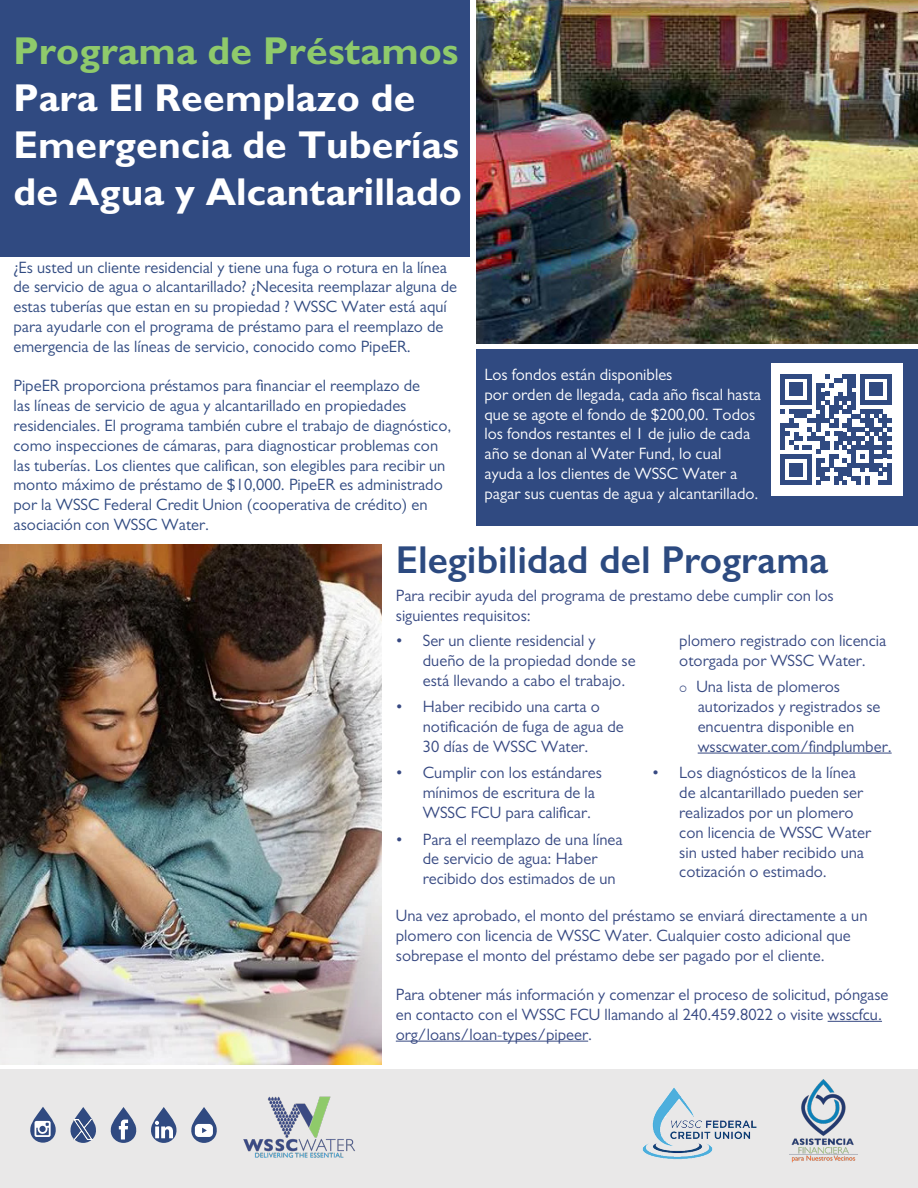
<style>
.page{position:relative;width:918px;height:1188px;background:#fff}
.page>*{position:absolute;margin:0;border:0;box-sizing:border-box;transform-origin:0 0}
.t1{font:700 39px/46.8px "Gill Sans";color:#fff}
.t2{font:600 39px "Gill Sans";color:#2c4a80}
.t3{font:16.5px/19.8px "Gill Sans";color:#374982}
.t4{font:16.5px/19.8px "Gill Sans";color:#304a81}
.t5{font:16.5px/19.8px "Gill Sans";color:#fff}
.s1{color:#8fca6b}
</style>
<div class="page">
<div style="left:0;top:1069px;width:918px;height:119px;background:#e9e8e8"></div>
<div style="left:0;top:0;width:470px;height:256px;background:#304a81"></div>
<hr style="left:698px;top:753px;width:194px;height:1px;background:#374982">
<img style="left:243px;top:1096px;width:112px;height:62px">
<img style="left:790px;top:1080px;width:68px;height:83px">
<svg style="left:70px;top:1107px;width:26px;height:36px"></svg>
<svg style="left:110px;top:1107px;width:27px;height:36px"></svg>
<svg style="left:151px;top:1107px;width:26px;height:36px"></svg>
<svg style="left:191px;top:1107px;width:26px;height:36px"></svg>
<svg style="left:30px;top:1107px;width:26px;height:36px"></svg>
<img style="left:74px;top:1120px;width:19px;height:19px">
<img style="left:642px;top:1088px;width:115px;height:72px">
<img style="left:476px;top:0;width:442px;height:343px">
<img style="left:0;top:544px;width:381px;height:521px">
<div style="left:476px;top:349px;width:442px;height:176px;background:#304a81"></div>
<div style="left:771px;top:363px;width:132px;height:133px;background:#fff"></div>
<svg style="left:780px;top:374px;width:112px;height:111px"></svg>
<div style="left:887px;top:463px;width:5px;height:13px;background:#304a81"></div>
<div style="left:887px;top:476px;width:5px;height:9px;background:#304a81"></div>
<hr style="left:828px;top:1021px;width:54px;height:1px;background:#374982">
<hr style="left:396px;top:1041px;width:192px;height:1px;background:#374982">
<p class="t1" style="left:14px;top:27px;width:450px"><span class="s1">Programa de Préstamos<br></span>Para El Reemplazo de<br>Emergencia de Tuberías de Agua y Alcantarillado</p>
<p class="t4" style="left:14px;top:257px;width:445px">¿Es usted un cliente residencial y tiene una fuga o rotura en la línea de servicio de agua o alcantarillado? ¿Necesita reemplazar alguna de estas tuberías que estan en su propiedad ? WSSC Water está aquí para ayudarle con el programa de préstamo para el reemplazo de emergencia de las líneas de servicio, conocido como PipeER.</p>
<p class="t4" style="left:14px;top:376px;width:439px">PipeER proporciona préstamos para financiar el reemplazo de<br>las líneas de servicio de agua y alcantarillado en propiedades residenciales. El programa también cubre el trabajo de diagnóstico, como inspecciones de cámaras, para diagnosticar problemas con las tuberías. Los clientes que califican, son elegibles para recibir un monto máximo de préstamo de $10,000. PipeER es administrado por la WSSC Federal Credit Union (cooperativa de crédito) en asociación con WSSC Water.</p>
<p class="t2" style="left:396px;top:536px;width:434px">Elegibilidad del Programa</p>
<p class="t5" style="left:484px;top:364px;width:190px">Los fondos están disponibles</p>
<p class="t5" style="left:484px;top:384px;width:278px">por orden de llegada, cada año fiscal hasta que se agote el fondo de $200,00. Todos los fondos restantes el 1 de julio de cada año se donan al Water Fund, lo cual ayuda a los clientes de WSSC Water a pagar sus cuentas de agua y alcantarillado.</p>
<p class="t3" style="left:396px;top:586px;width:439px">Para recibir ayuda del programa de prestamo debe cumplir con los siguientes requisitos:</p>
<p class="t3" style="left:423px;top:631px;width:214px;text-indent:-27px">• Ser un cliente residencial y dueño de la propiedad donde se está llevando a cabo el trabajo.</p>
<p class="t3" style="left:423px;top:697px;width:202px;text-indent:-27px">• Haber recibido una carta o notificación de fuga de agua de<br>30 días de WSSC Water.</p>
<p class="t3" style="left:423px;top:763px;width:181px;text-indent:-27px">• Cumplir con los estándares mínimos de escritura de la<br>WSSC FCU para calificar.</p>
<p class="t3" style="left:423px;top:829px;width:201px;text-indent:-27px">• Para el reemplazo de una línea de servicio de agua: Haber recibido dos estimados de un</p>
<p class="t3" style="left:679px;top:631px;width:209px">plomero registrado con licencia otorgada por WSSC Water.</p>
<p class="t3" style="left:698px;top:677px;width:195px;text-indent:-18px">○ Una lista de plomeros autorizados y registrados se encuentra disponible en wsscwater.com/findplumber.</p>
<p class="t3" style="left:679px;top:763px;width:193px;text-indent:-27px">• Los diagnósticos de la línea de alcantarillado pueden ser realizados por un plomero con licencia de WSSC Water sin usted haber recibido una cotización o estimado.</p>
<p class="t3" style="left:396px;top:906px;width:473px">Una vez aprobado, el monto del préstamo se enviará directamente a un plomero con licencia de WSSC Water. Cualquier costo adicional que sobrepase el monto del préstamo debe ser pagado por el cliente.</p>
<p class="t3" style="left:396px;top:985px;width:494px">Para obtener más información y comenzar el proceso de solicitud, póngase en contacto con el WSSC FCU llamando al 240.459.8022 o visite wsscfcu. org/loans/loan-types/pipeer.</p>
</div>
